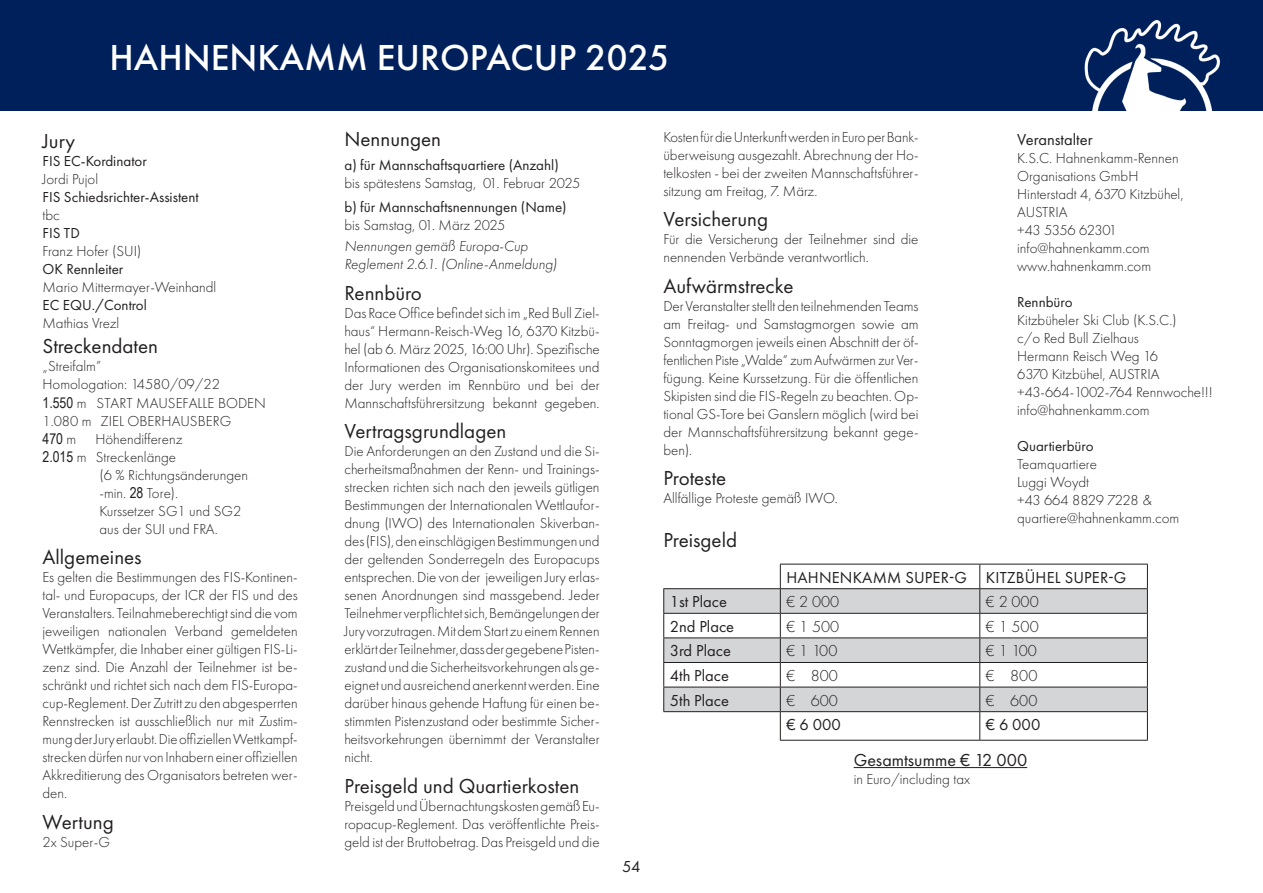
<style>
.page{position:relative;width:1263px;height:893px;background:#fff}
.page>*{position:absolute;margin:0;border:0;box-sizing:border-box;transform-origin:0 0}
.t1{font:500 37.5px "Futura PT";color:#fff}
.t2{font:21px "Futura PT";color:#231f20}
.t3{font:18px "Futura PT";color:#231f20}
.t4{font:16.5px "Futura PT";color:#231f20}
.t5{font:300 16.5px "Futura PT";color:#231f20}
.t6{font:300 15px/18px "Futura PT";color:#231f20;text-align:justify}
.t7{font:15px "Futura PT";color:#231f20}
.t8{font:italic 300 15px/18px "Futura PT";color:#231f20}
.t9{font:15px "Arial Narrow";color:#231f20}
.s1{font-family:"Arial Narrow";font-weight:400}
.s2{font-family:"Futura PT";font-weight:300}
</style>
<div class="page">
<div style="left:0;top:0;width:1263px;height:111px;background:#00205b"></div>
<img style="left:1084px;top:21px;width:136px;height:90px">
<hr style="left:780px;top:740px;width:200px;height:1px;background:#231f20">
<hr style="left:980px;top:740px;width:168px;height:1px;background:#231f20">
<svg style="left:663px;top:564px;width:485px;height:176px"></svg>
<hr style="left:854px;top:767px;width:173px;height:1px;background:#231f20">
<h1 class="t1" style="left:109px;top:35px;width:561px">HAHNENKAMM EUROPACUP 2025</h1>
<h2 class="t2" style="left:43px;top:129px;width:34px">Jury</h2>
<p class="t7" style="left:43px;top:152px;width:106px">FIS EC-Kordinator</p>
<p class="t6" style="left:43px;top:170px;width:57px">Jordi Pujol</p>
<p class="t7" style="left:43px;top:188px;width:158px">FIS Schiedsrichter-Assistent</p>
<p class="t6" style="left:43px;top:206px;width:19px">tbc</p>
<p class="t7" style="left:43px;top:224px;width:39px">FIS TD</p>
<p class="t6" style="left:43px;top:242px;width:100px">Franz Hofer (SUI)</p>
<p class="t7" style="left:43px;top:260px;width:82px">OK Rennleiter</p>
<p class="t6" style="left:43px;top:278px;width:175px">Mario Mittermayer-Weinhandl</p>
<p class="t7" style="left:43px;top:296px;width:106px">EC EQU./Control</p>
<p class="t6" style="left:43px;top:314px;width:78px">Mathias Vrezl</p>
<h2 class="t2" style="left:43px;top:334px;width:117px">Streckendaten</h2>
<p class="t6" style="left:43px;top:358px;width:225px;text-align:left">„Streifalm”<br>Homologation: 14580/09/22<br><span class="s1">1.550</span> m START MAUSEFALLE BODEN<br>1.080 m ZIEL OBERHAUSBERG</p>
<p class="t9" style="left:43px;top:428px;width:35px">470 <span class="s2">m</span></p>
<p class="t6" style="left:95px;top:430px;width:89px">Höhendifferenz</p>
<p class="t6" style="left:43px;top:448px;width:135px"><span class="s1">2.015</span> m Streckenlänge</p>
<p class="t6" style="left:100px;top:466px;width:150px">(6 % Richtungsänderungen</p>
<p class="t6" style="left:100px;top:484px;width:80px">-min. <span class="s1">28</span> Tore).</p>
<p class="t6" style="left:100px;top:502px;width:143px">Kurssetzer SG1 und SG2</p>
<p class="t6" style="left:100px;top:520px;width:120px">aus der SUI und FRA.</p>
<h2 class="t2" style="left:43px;top:545px;width:101px">Allgemeines</h2>
<p class="t6" style="left:43px;top:568px;width:257px">Es gelten die Bestimmungen des FIS-Kontinen&shy;tal- und Europacups, der ICR der FIS und des Veranstalters. Teilnahmeberechtigt sind die vom jeweiligen nationalen Verband gemeldeten Wettkämpfer, die Inhaber einer gültigen FIS-Li&shy;zenz sind. Die Anzahl der Teilnehmer ist be&shy;schränkt und richtet sich nach dem FIS-Europa&shy;cup-Reglement. Der Zutritt zu den abgesperrten Rennstrecken ist ausschließlich nur mit Zustim&shy;mung der Jury erlaubt. Die offiziellen Wettkampf&shy;strecken dürfen nur von Inhabern einer offiziellen Akkreditierung des Organisators betreten wer&shy;den.</p>
<h2 class="t2" style="left:43px;top:810px;width:73px">Wertung</h2>
<p class="t6" style="left:43px;top:833px;width:69px">2x Super-G</p>
<h2 class="t2" style="left:344px;top:127px;width:98px">Nennungen</h2>
<p class="t7" style="left:344px;top:156px;width:216px">a) für Mannschaftsquartiere (Anzahl)</p>
<p class="t6" style="left:344px;top:174px;width:237px">bis spätestens Samstag, 01. Februar 2025</p>
<p class="t7" style="left:344px;top:198px;width:224px">b) für Mannschaftsnennungen (Name)</p>
<p class="t6" style="left:344px;top:216px;width:162px">bis Samstag, 01. März 2025</p>
<p class="t8" style="left:344px;top:237px;width:214px">Nennungen gemäß Europa-Cup<br>Reglement 2.6.1. (Online-Anmeldung)</p>
<h2 class="t2" style="left:344px;top:280px;width:79px">Rennbüro</h2>
<p class="t6" style="left:344px;top:304px;width:257px">Das Race Office befindet sich im „Red Bull Ziel&shy;haus“ Hermann-Reisch-Weg 16, 6370 Kitzbü&shy;hel (ab 6. März 2025, 16:00 Uhr). Spezifische Informationen des Organisationskomitees und der Jury werden im Rennbüro und bei der Mannschaftsführersitzung bekannt gegeben.</p>
<h2 class="t2" style="left:344px;top:419px;width:163px">Vertragsgrundlagen</h2>
<p class="t6" style="left:344px;top:442px;width:257px">Die Anforderungen an den Zustand und die Si&shy;cherheitsmaßnahmen der Renn- und Trainings&shy;strecken richten sich nach den jeweils gütligen Bestimmungen der Internationalen Wettlaufor&shy;dnung (IWO) des Internationalen Skiverban&shy;des (FIS), den einschlägigen Bestimmungen und der geltenden Sonderregeln des Europacups entsprechen. Die von der jeweiligen Jury erlas&shy;senen Anordnungen sind massgebend. Jeder Teilnehmer verpflichtet sich, Bemängelungen der Jury vorzutragen. Mit dem Start zu einem Rennen erklärt der Teilnehmer, dass der gegebene Pisten&shy;zustand und die Sicherheitsvorkehrungen als ge&shy;eignet und ausreichend anerkennt werden. Eine darüber hinaus gehende Haftung für einen be&shy;stimmten Pistenzustand oder bestimmte Sicher&shy;heitsvorkehrungen übernimmt der Veranstalter nicht.</p>
<h2 class="t2" style="left:344px;top:773px;width:236px">Preisgeld und Quartierkosten</h2>
<p class="t6" style="left:344px;top:797px;width:257px">Preisgeld und Übernachtungskosten gemäß Eu&shy;ropacup-Reglement. Das veröffentlichte Preis&shy;geld ist der Bruttobetrag. Das Preisgeld und die</p>
<p class="t4" style="left:622px;top:856px;width:20px">54</p>
<p class="t6" style="left:663px;top:128px;width:257px">Kosten für die Unterkunft werden in Euro per Bank&shy;überweisung ausgezahlt. Abrechnung der Ho&shy;telkosten - bei der zweiten Mannschaftsführer&shy;sitzung am Freitag, 7. März.</p>
<h2 class="t2" style="left:663px;top:207px;width:106px">Versicherung</h2>
<p class="t6" style="left:663px;top:230px;width:257px">Für die Versicherung der Teilnehmer sind die nennenden Verbände verantwortlich.</p>
<h2 class="t2" style="left:663px;top:273px;width:132px">Aufwärmstrecke</h2>
<p class="t6" style="left:663px;top:297px;width:257px">Der Veranstalter stellt den teilnehmenden Teams am Freitag- und Samstagmorgen sowie am Sonntagmorgen jeweils einen Abschnitt der öf&shy;fentlichen Piste „Walde“ zum Aufwärmen zur Ver&shy;fügung. Keine Kurssetzung. Für die öffentlichen Skipisten sind die FIS-Regeln zu beachten. Op&shy;tional GS-Tore bei Ganslern möglich (wird bei der Mannschaftsführersitzung bekannt gege&shy;ben).</p>
<h2 class="t2" style="left:663px;top:466px;width:64px">Proteste</h2>
<p class="t6" style="left:663px;top:489px;width:176px">Allfällige Proteste gemäß IWO.</p>
<h2 class="t2" style="left:663px;top:527px;width:75px">Preisgeld</h2>
<p class="t4" style="left:1017px;top:130px;width:77px">Veranstalter</p>
<p class="t6" style="left:1017px;top:149px;width:168px;text-align:left">K.S.C. Hahnenkamm-Rennen<br>Organisations GmbH<br>Hinterstadt 4, 6370 Kitzbühel,<br>AUSTRIA<br>+43 5356 62301 info@hahnenkamm.com www.hahnenkamm.com</p>
<p class="t7" style="left:1017px;top:293px;width:57px">Rennbüro</p>
<p class="t6" style="left:1017px;top:311px;width:197px;text-align:left">Kitzbüheler Ski Club (K.S.C.)<br>c/o Red Bull Zielhaus<br>Hermann Reisch Weg 16<br>6370 Kitzbühel, AUSTRIA +43-664-1002-764 Rennwoche!!! info@hahnenkamm.com</p>
<p class="t7" style="left:1017px;top:437px;width:78px">Quartierbüro</p>
<p class="t6" style="left:1017px;top:455px;width:164px;text-align:left">Teamquartiere<br>Luggi Woydt<br>+43 664 8829 7228 &amp; quartiere@hahnenkamm.com</p>
<p class="t4" style="left:786px;top:567px;width:341px">HAHNENKAMM SUPER-G KITZBÜHEL SUPER-G</p>
<p class="t4" style="left:670px;top:592px;width:59px">1st Place</p>
<p class="t5" style="left:786px;top:592px;width:54px">€ 2 000</p>
<p class="t5" style="left:986px;top:592px;width:54px">€ 2 000</p>
<p class="t4" style="left:670px;top:617px;width:66px">2nd Place</p>
<p class="t5" style="left:786px;top:617px;width:54px">€ 1 500</p>
<p class="t5" style="left:986px;top:617px;width:54px">€ 1 500</p>
<p class="t4" style="left:670px;top:641px;width:63px">3rd Place</p>
<p class="t5" style="left:786px;top:642px;width:53px">€ 1 100</p>
<p class="t5" style="left:986px;top:642px;width:53px">€ 1 100</p>
<p class="t4" style="left:670px;top:666px;width:61px">4th Place</p>
<p class="t5" style="left:786px;top:666px;width:53px">€ 800</p>
<p class="t5" style="left:986px;top:666px;width:53px">€ 800</p>
<p class="t4" style="left:670px;top:690px;width:61px">5th Place</p>
<p class="t5" style="left:786px;top:691px;width:53px">€ 600</p>
<p class="t5" style="left:986px;top:691px;width:53px">€ 600</p>
<p class="t4" style="left:786px;top:715px;width:56px">€ 6 000</p>
<p class="t4" style="left:986px;top:715px;width:56px">€ 6 000</p>
<p class="t3" style="left:854px;top:749px;width:175px">Gesamtsumme € 12 000</p>
<p class="t6" style="left:854px;top:770px;width:118px">in Euro/including tax</p>
</div>
